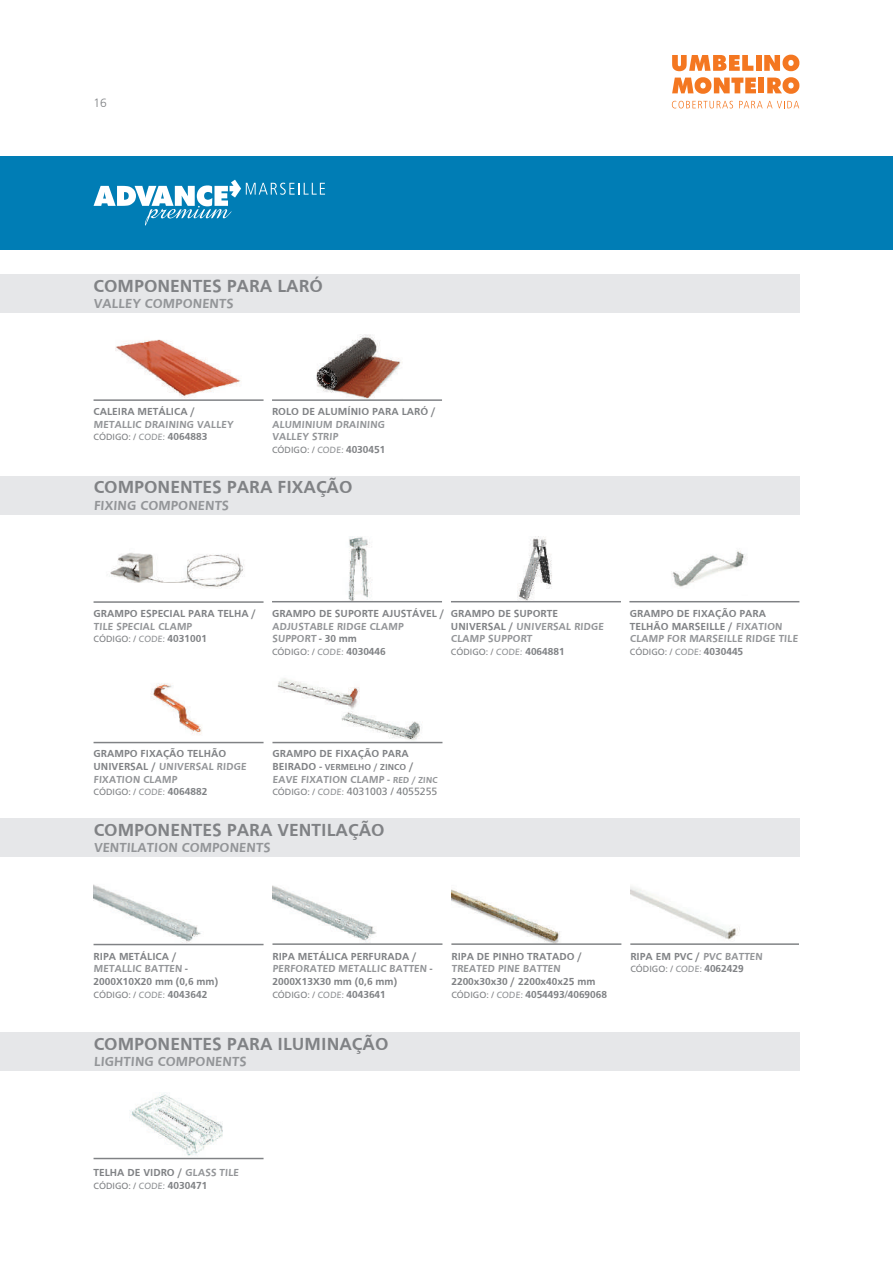
<style>
.page{position:relative;width:893px;height:1263px;background:#fff}
.page>*{position:absolute;margin:0;border:0;box-sizing:border-box;transform-origin:0 0}
.t1{font:700 18px "Frutiger";color:#808285}
.t2{font:700 13.5px "Frutiger";color:#939598}
.t3{font:300 12px "Frutiger";color:#808285}
.t4{font:700 10.5px/12.6px "Frutiger";color:#808285}
.t5{font:700 10.5px/12.6px "Frutiger";color:#939598}
.t6{font:9px "Frutiger";color:#808285}
.t7{font:700 9px "Frutiger";color:#808285}
.s1{color:#939598}
.s2{font-weight:700;font-size:10.5px}
.s3{color:#808285}
.s4{font-size:10.5px}
.s5{font-size:9px}
.s6{font-weight:400;font-size:9px;color:#808285}
.s7{font-weight:400;font-size:9px}
.s8{font-weight:400;color:#808285}
.s9{font-weight:400;font-size:9px;color:#939598}
.s10{font-weight:400}
</style>
<div class="page">
<div style="left:0;top:156px;width:893px;height:93px;background:#007db5"></div>
<svg style="left:672px;top:55px;width:81px;height:16px"></svg>
<div style="left:756px;top:55px;width:6px;height:16px;background:#f47721"></div>
<svg style="left:764px;top:55px;width:35px;height:16px"></svg>
<svg style="left:672px;top:77px;width:84px;height:17px"></svg>
<div style="left:758px;top:78px;width:6px;height:15px;background:#f47721"></div>
<svg style="left:767px;top:77px;width:32px;height:17px"></svg>
<svg style="left:672px;top:101px;width:61px;height:7px"></svg>
<svg style="left:739px;top:101px;width:60px;height:7px"></svg>
<svg style="left:94px;top:180px;width:231px;height:46px"></svg>
<div style="left:0;top:274px;width:799px;height:39px;background:#e6e7e9"></div>
<div style="left:0;top:476px;width:799px;height:38px;background:#e6e7e9"></div>
<div style="left:0;top:818px;width:799px;height:39px;background:#e6e7e9"></div>
<div style="left:0;top:1032px;width:799px;height:39px;background:#e6e7e9"></div>
<img style="left:133px;top:683px;width:91px;height:59px">
<img style="left:671px;top:551px;width:75px;height:36px">
<img style="left:325px;top:711px;width:116px;height:31px">
<img style="left:277px;top:678px;width:83px;height:32px">
<img style="left:348px;top:536px;width:24px;height:65px">
<img style="left:517px;top:536px;width:35px;height:65px">
<hr style="left:629px;top:601px;width:170px;height:1px;background:#808285">
<hr style="left:94px;top:742px;width:170px;height:1px;background:#808285">
<hr style="left:272px;top:742px;width:170px;height:1px;background:#808285">
<hr style="left:272px;top:601px;width:170px;height:1px;background:#808285">
<hr style="left:451px;top:601px;width:170px;height:1px;background:#808285">
<img style="left:316px;top:335px;width:86px;height:64px">
<hr style="left:272px;top:399px;width:170px;height:2px;background:#808285">
<img style="left:116px;top:339px;width:125px;height:59px">
<hr style="left:94px;top:399px;width:170px;height:2px;background:#808285">
<img style="left:110px;top:552px;width:134px;height:37px">
<hr style="left:94px;top:601px;width:170px;height:2px;background:#808285">
<img style="left:130px;top:1093px;width:97px;height:65px">
<img style="left:94px;top:885px;width:130px;height:59px">
<img style="left:272px;top:885px;width:104px;height:58px">
<img style="left:451px;top:889px;width:109px;height:54px">
<hr style="left:272px;top:943px;width:170px;height:2px;background:#808285">
<hr style="left:451px;top:943px;width:170px;height:2px;background:#808285">
<hr style="left:94px;top:944px;width:170px;height:1px;background:#808285">
<hr style="left:94px;top:1158px;width:170px;height:1px;background:#808285">
<img style="left:630px;top:887px;width:109px;height:53px">
<hr style="left:630px;top:943px;width:169px;height:2px;background:#808285">
<p class="t3" style="left:94px;top:96px;width:15px">16</p>
<h1 class="t1" style="left:94px;top:275px;width:231px">COMPONENTES PARA LARÓ</h1>
<p class="t2" style="left:94px;top:296px;width:142px">VALLEY COMPONENTS</p>
<p class="t4" style="left:94px;top:405px;width:103px">CALEIRA METÁLICA /</p>
<p class="t5" style="left:94px;top:418px;width:142px">METALLIC DRAINING VALLEY</p>
<p class="t6" style="left:94px;top:432px;width:115px">CÓDIGO: / <span class="s1">CODE:</span> <span class="s2">4064883</span></p>
<p class="t4" style="left:272px;top:405px;width:165px">ROLO DE ALUMÍNIO PARA LARÓ /</p>
<p class="t5" style="left:272px;top:418px;width:115px">ALUMINIUM DRAINING<br>VALLEY STRIP</p>
<p class="t6" style="left:272px;top:444px;width:115px">CÓDIGO: / <span class="s1">CODE:</span> <span class="s2">4030451</span></p>
<h1 class="t1" style="left:94px;top:477px;width:260px">COMPONENTES PARA FIXAÇÃO</h1>
<p class="t2" style="left:94px;top:497px;width:138px">FIXING COMPONENTS</p>
<p class="t4" style="left:94px;top:607px;width:164px">GRAMPO ESPECIAL PARA TELHA /</p>
<p class="t5" style="left:94px;top:620px;width:101px">TILE SPECIAL CLAMP</p>
<p class="t6" style="left:94px;top:634px;width:115px">CÓDIGO: / <span class="s1">CODE:</span> <span class="s2">4031001</span></p>
<p class="t4" style="left:272px;top:607px;width:174px">GRAMPO DE SUPORTE AJUSTÁVEL /</p>
<p class="t5" style="left:272px;top:620px;width:134px">ADJUSTABLE RIDGE CLAMP<br>SUPPORT <span class="s3">- 30 mm</span></p>
<p class="t6" style="left:272px;top:646px;width:115px">CÓDIGO: / <span class="s1">CODE:</span> <span class="s2">4030446</span></p>
<p class="t5" style="left:451px;top:607px;width:155px"><span class="s3">GRAMPO DE SUPORTE<br>UNIVERSAL /</span> UNIVERSAL RIDGE<br>CLAMP SUPPORT</p>
<p class="t6" style="left:451px;top:646px;width:115px">CÓDIGO: / <span class="s1">CODE:</span> <span class="s2">4064881</span></p>
<p class="t4" style="left:630px;top:607px;width:170px">GRAMPO DE FIXAÇÃO PARA<br>TELHÃO MARSEILLE / <span class="s1">FIXATION<br>CLAMP FOR MARSEILLE RIDGE TILE</span></p>
<p class="t6" style="left:630px;top:646px;width:115px">CÓDIGO: / <span class="s1">CODE:</span> <span class="s2">4030445</span></p>
<p class="t4" style="left:94px;top:747px;width:155px">GRAMPO FIXAÇÃO TELHÃO<br>UNIVERSAL / <span class="s1">UNIVERSAL RIDGE<br>FIXATION CLAMP</span></p>
<p class="t6" style="left:94px;top:787px;width:115px">CÓDIGO: / <span class="s1">CODE:</span> <span class="s2">4064882</span></p>
<p class="t4" style="left:272px;top:747px;width:138px">GRAMPO DE FIXAÇÃO PARA</p>
<p class="t7" style="left:272px;top:762px;width:143px"><span class="s4">BEIRADO -</span> VERMELHO / ZINCO <span class="s4">/</span></p>
<p class="t5" style="left:272px;top:773px;width:167px">EAVE FIXATION CLAMP - <span class="s5">RED / ZINC<br></span><span class="s6">CÓDIGO: /</span> <span class="s7">CODE:</span> <span class="s8">4031003 / 4055255</span></p>
<h1 class="t1" style="left:94px;top:819px;width:293px">COMPONENTES PARA VENTILAÇÃO</h1>
<p class="t2" style="left:94px;top:840px;width:179px">VENTILATION COMPONENTS</p>
<p class="t4" style="left:94px;top:950px;width:126px">RIPA METÁLICA /<br><span class="s1">METALLIC BATTEN</span> -<br>2000X10X20 mm (0,6 mm)</p>
<p class="t6" style="left:94px;top:989px;width:115px">CÓDIGO: / <span class="s1">CODE:</span> <span class="s2">4043642</span></p>
<p class="t4" style="left:272px;top:950px;width:162px">RIPA METÁLICA PERFURADA /<br><span class="s1">PERFORATED METALLIC BATTEN</span> -<br>2000X13X30 mm (0,6 mm)</p>
<p class="t6" style="left:272px;top:989px;width:115px">CÓDIGO: / <span class="s1">CODE:</span> <span class="s2">4043641</span></p>
<h1 class="t1" style="left:94px;top:1033px;width:296px">COMPONENTES PARA ILUMINAÇÃO</h1>
<p class="t2" style="left:94px;top:1054px;width:155px">LIGHTING COMPONENTS</p>
<p class="t4" style="left:451px;top:950px;width:132px">RIPA DE PINHO TRATADO /</p>
<p class="t5" style="left:451px;top:962px;width:112px">TREATED PINE BATTEN</p>
<p class="t4" style="left:451px;top:975px;width:157px">2200x30x30 / 2200x40x25 mm<br><span class="s7">CÓDIGO: /</span> <span class="s9">CODE:</span> 4054493<span class="s10">/</span>4069068</p>
<p class="t4" style="left:630px;top:950px;width:135px">RIPA EM PVC / <span class="s1">PVC BATTEN</span></p>
<p class="t6" style="left:630px;top:964px;width:115px">CÓDIGO: / <span class="s1">CODE:</span> <span class="s2">4062429</span></p>
<p class="t4" style="left:94px;top:1166px;width:148px">TELHA DE VIDRO / <span class="s1">GLASS TILE</span></p>
<p class="t6" style="left:94px;top:1180px;width:115px">CÓDIGO: / <span class="s1">CODE:</span> <span class="s2">4030471</span></p>
</div>
